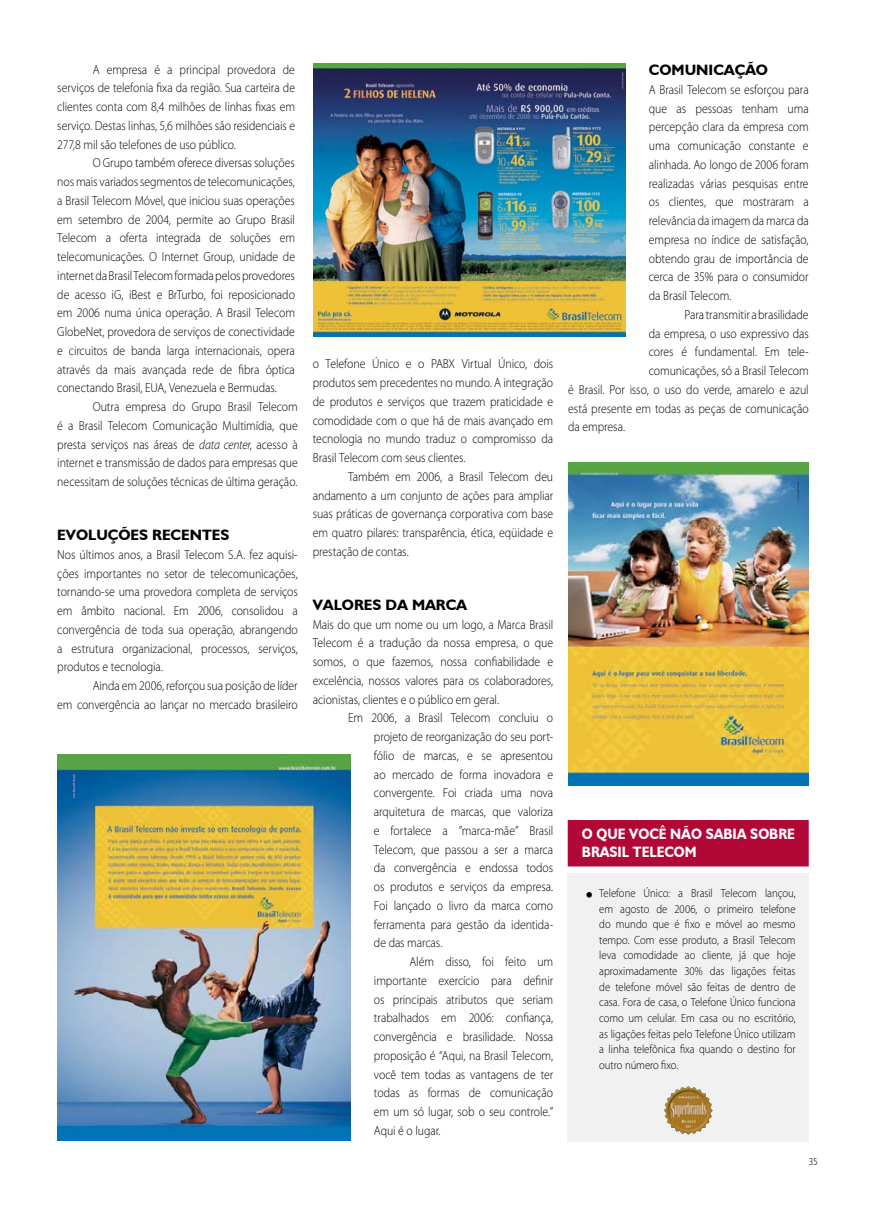
<style>
.page{position:relative;width:869px;height:1205px;background:#fff}
.page>*{position:absolute;margin:0;border:0;box-sizing:border-box;transform-origin:0 0}
.t1{font:18.75px "Humanist 521 BT";color:#000}
.t2{font:700 15px "Humanist 521 BT";color:#000}
.t3{font:700 15px/18px "Humanist 521 BT";color:#fff;scale:.9 1}
.t4{font:300 13.12px/18.8px "Myriad Pro";letter-spacing:-.005em;color:#000;text-align:justify;scale:.9 1}
.t5{font:300 11.88px/15.6px "Myriad Pro";color:#000;text-align:justify;scale:.9 1}
.t6{font:300 10px "Humanist 521 BT";color:#000;scale:.9 1}
.s1{font-style:italic}
</style>
<div class="page">
<div style="left:568px;top:873px;width:241px;height:268px;background:#f1f1f2"></div>
<div style="left:568px;top:821px;width:240px;height:45px;background:#b20838"></div>
<div style="left:568px;top:820px;width:241px;height:46px;border:1px solid #b20838"></div>
<img style="left:664px;top:1086px;width:49px;height:49px">
<img style="left:569px;top:462px;width:240px;height:323px">
<img style="left:57px;top:755px;width:293px;height:386px">
<img style="left:314px;top:64px;width:312px;height:273px">
<p class="t4" style="left:57px;top:60px;width:266px;text-indent:35px">A empresa é a principal provedora de serviços de telefonia fixa da região. Sua carteira de clientes conta com 8,4 milhões de linhas fixas em serviço. Destas linhas, 5,6 milhões são residenciais e 277,8 mil são telefones de uso público.</p>
<p class="t4" style="left:57px;top:153px;width:266px;text-indent:35px">O Grupo também oferece diversas soluções nos mais variados segmentos de telecomunicações, a Brasil Telecom Móvel, que iniciou suas operações em setembro de 2004, permite ao Grupo Brasil Telecom a oferta integrada de soluções em telecomunicações. O Internet Group, unidade de internet da Brasil Telecom formada pelos provedores de acesso iG, iBest e BrTurbo, foi reposicionado em 2006 numa única operação. A Brasil Telecom GlobeNet, provedora de serviços de conectividade e circuitos de banda larga internacionais, opera através da mais avançada rede de fibra óptica conectando Brasil, EUA, Venezuela e Bermudas.</p>
<p class="t4" style="left:57px;top:397px;width:269px;text-indent:35px">Outra empresa do Grupo Brasil Telecom é a Brasil Telecom Comunicação Multimídia, que presta serviços nas áreas de <span class="s1">data center</span>, acesso à internet e transmissão de dados para empresas que necessitam de soluções técnicas de última geração.</p>
<p class="t2" style="left:66px;top:526px;width:165px">V LUÇÕES ECENTES</p>
<p class="t4" style="left:57px;top:545px;width:269px">Nos últimos anos, a Brasil Telecom S.A. fez aquisi&shy;ções importantes no setor de telecomunicações, tornando-se uma provedora completa de serviços em âmbito nacional. Em 2006, consolidou a convergência de toda sua operação, abrangendo a estrutura organizacional, processos, serviços, produtos e tecnologia.</p>
<p class="t4" style="left:57px;top:676px;width:269px;text-align:right">Ainda em 2006, reforçou sua posição de líder<br>em convergência ao lançar no mercado brasileiro</p>
<p class="t2" style="left:141px;top:291px;width:13px">O</p>
<p class="t4" style="left:313px;top:354px;width:269px">o Telefone Único e o PABX Virtual Único, dois produtos sem precedentes no mundo. A integração de produtos e serviços que trazem praticidade e comodidade com o que há de mais avançado em tecnologia no mundo traduz o compromisso da Brasil Telecom com seus clientes.</p>
<p class="t4" style="left:313px;top:467px;width:269px;text-indent:35px">Também em 2006, a Brasil Telecom deu andamento a um conjunto de ações para ampliar suas práticas de governança corporativa com base em quatro pilares: transparência, ética, eqüidade e prestação de contas.</p>
<p class="t2" style="left:323px;top:595px;width:146px">AL RES DA ARCA</p>
<p class="t4" style="left:313px;top:615px;width:269px">Mais do que um nome ou um logo, a Marca Brasil Telecom é a tradução da nossa empresa, o que somos, o que fazemos, nossa confiabilidade e excelência, nossos valores para os colaboradores, acionistas, clientes e o público em geral.</p>
<p class="t4" style="left:374px;top:708px;width:201px;text-indent:-26px">Em 2006, a Brasil Telecom concluiu o projeto de reorganização do seu port&shy;fólio de marcas, e se apresentou ao mercado de forma inovadora e convergente. Foi criada uma nova arquitetura de marcas, que valoriza e fortalece a ”marca-mãe” Brasil Telecom, que passou a ser a marca da convergência e endossa todos os produtos e serviços da empresa.<br>Foi lançado o livro da marca como ferramenta para gestão da identida&shy;de das marcas.</p>
<p class="t4" style="left:374px;top:952px;width:201px;text-indent:35px">Além disso, foi feito um importante exercício para definir os principais atributos que seriam trabalhados em 2006: confiança, convergência e brasilidade. Nossa proposição é “Aqui, na Brasil Telecom, você tem todas as vantagens de ter todas as formas de comunicação em um só lugar, sob o seu controle.” Aqui é o lugar.</p>
<p class="t2" style="left:685px;top:61px;width:73px">UNICAÇÃ</p>
<p class="t4" style="left:649px;top:80px;width:179px">A Brasil Telecom se esforçou para que as pessoas tenham uma percepção clara da empresa com uma comunicação constante e alinhada. Ao longo de 2006 foram realizadas várias pesquisas entre os clientes, que mostraram a relevância da imagem da marca da empresa no índice de satisfação, obtendo grau de importância de cerca de 35% para o consumidor da Brasil Telecom.</p>
<p class="t4" style="left:684px;top:305px;width:140px">Para transmitir a brasilidade</p>
<p class="t4" style="left:649px;top:324px;width:179px">da empresa, o uso expressivo das</p>
<p class="t4" style="left:649px;top:343px;width:179px">cores é fundamental. Em tele-</p>
<p class="t4" style="left:649px;top:361px;width:179px">comunicações, só a Brasil Telecom</p>
<p class="t4" style="left:568px;top:380px;width:269px">é Brasil. Por isso, o uso do verde, amarelo e azul</p>
<p class="t4" style="left:568px;top:399px;width:269px">está presente em todas as peças de comunicação</p>
<p class="t4" style="left:568px;top:418px;width:65px">da empresa.</p>
<p class="t3" style="left:582px;top:824px;width:238px">O QUE V CÊ NÃ SABIA S BRE<br>BRASIL TELEC</p>
<p class="t5" style="left:599px;top:885px;width:220px">Telefone Único: a Brasil Telecom lançou, em agosto de 2006, o primeiro telefone do mundo que é fixo e móvel ao mesmo tempo. Com esse produto, a Brasil Telecom leva comodidade ao cliente, já que hoje aproximadamente 30% das ligações feitas de telefone móvel são feitas de dentro de casa. Fora de casa, o Telefone Único funciona como um celular. Em casa ou no escritório, as ligações feitas pelo Telefone Único utilizam a linha telefônica fixa quando o destino for outro número fixo.</p>
<h1 class="t1" style="left:584px;top:884px;width:13px">•</h1>
<p class="t2" style="left:639px;top:1016px;width:13px">O</p>
<p class="t2" style="left:684px;top:1016px;width:13px">O</p>
<p class="t6" style="left:809px;top:1155px;width:12px">35</p>
</div>
